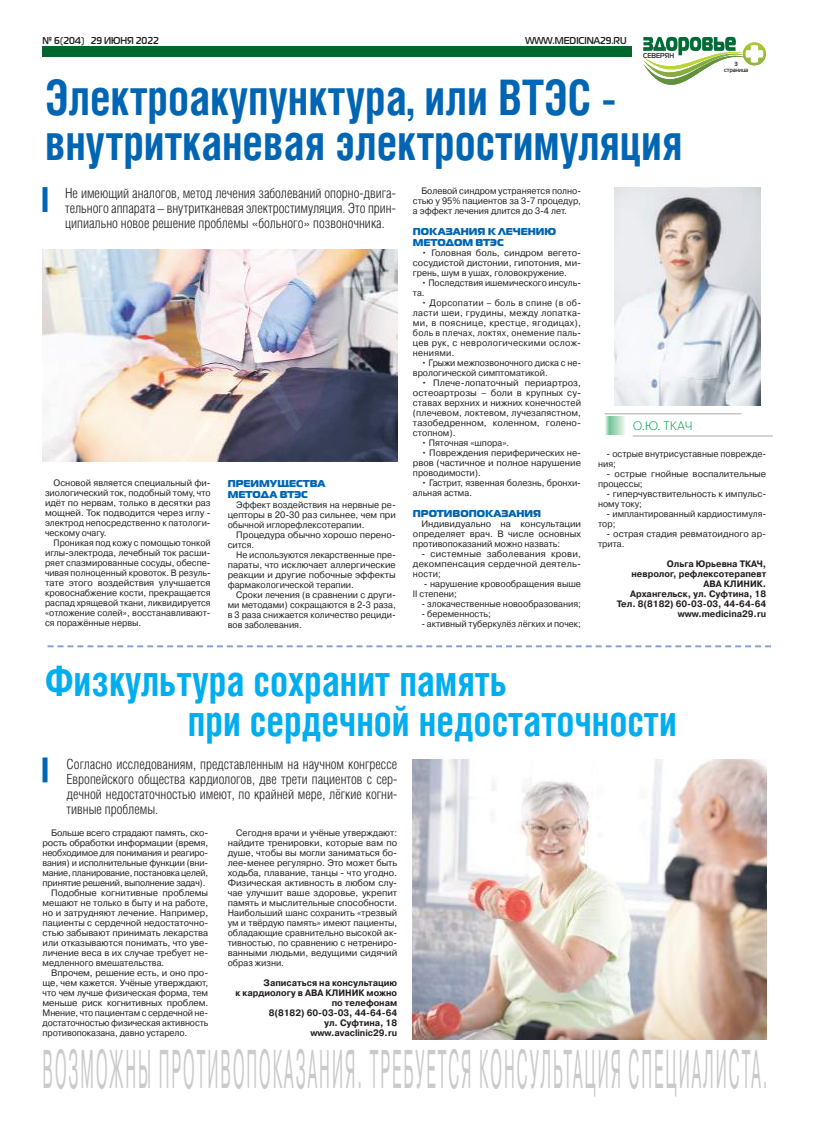
<style>
.page{position:relative;width:823px;height:1134px;background:#fff}
.page>*{position:absolute;margin:0;border:0;box-sizing:border-box;transform-origin:0 0}
.t1{font:54.4px "Pragmatica C";letter-spacing:.13em;color:#cbcacb;scale:.28 1}
.t2{font:700 49px/45px "Helios Cond";color:#0065b3;scale:.9 1}
.t3{font:700 42px/40px "Helios Cond";color:#00aeef;scale:.9 1}
.t4{font:14px/15px "Helios Cond Light C";color:#241f1f;text-align:justify}
.t5{font:300 13px "Kievit Cyr";color:#00a650}
.t6{font:10px/11px "Magistral Black C";color:#0065b3}
.t7{font:700 10px "Magistral C";color:#241f1f;scale:.9 1}
.t8{font:9.3px/10px "Pragmatica C";color:#241f1f}
.t9{font:9.3px/10px "Pragmatica C";color:#241f1f;text-align:justify;scale:.95 1}
.t10{font:9.3px/10px "Pragmatica C";color:#241f1f;text-align:justify;scale:.96 1}
.t11{font:9.3px/10px "Pragmatica C";color:#241f1f;text-align:justify;scale:.93 1}
.t12{font:700 9.3px/10px "Pragmatica C";color:#241f1f;text-align:right;scale:.95 1}
.t13{font:9.3px/10px "Pragmatica C";color:#241f1f;scale:.94 1}
.t14{font:9.3px "Pragmatica C";letter-spacing:-.02em;color:#241f1f;scale:.95 1}
.t15{font:9.3px "Pragmatica C";letter-spacing:-.02em;color:#241f1f}
.t16{font:9.3px "Pragmatica C";letter-spacing:-.02em;color:#241f1f;scale:.94 1}
.t17{font:700 7px "Magistral C";color:#241f1f;scale:.9 1}
.t18{font:700 6px/6px "Magistral C";color:#241f1f;text-align:center;scale:.9 1}
</style>
<div class="page">
<div style="left:43px;top:47px;width:588px;height:10px;background:#00662d"></div>
<svg style="left:605px;top:416px;width:20px;height:19px"></svg>
<hr style="left:604px;top:413px;width:137px;height:1px;background:#aaaaac">
<hr style="left:632px;top:435px;width:140px;height:1px;background:#aaaaac">
<img style="left:614px;top:187px;width:146px;height:218px">
<div style="left:42px;top:187px;width:5px;height:25px;background:#0065b3"></div>
<div style="left:42px;top:757px;width:5px;height:25px;background:#0065b3"></div>
<svg style="left:643px;top:36px;width:122px;height:49px"></svg>
<svg style="left:47px;top:645px;width:723px;height:2px"></svg>
<img style="left:43px;top:249px;width:354px;height:213px">
<img style="left:412px;top:760px;width:353px;height:279px">
<p class="t7" style="left:43px;top:35px;width:130px">№ 6(204) 29 ИЮНЯ 2022</p>
<p class="t7" style="left:525px;top:35px;width:114px">WWW.MEDICINA29.RU</p>
<p class="t17" style="left:642px;top:51px;width:6px">СЕВЕРЯН</p>
<p class="t18" style="left:723px;top:61px;width:28px">3<br>СТРАНИЦА</p>
<h2 class="t2" style="left:45px;top:73px;width:709px">Электроакупунктура, или ВТЭС - внутритканевая электростимуляция</h2>
<h3 class="t4" style="left:65px;top:186px;width:332px">Не имеющий аналогов, метод лечения заболеваний опорно-двига&shy;тельного аппарата – внутритканевая электростимуляция. Это прин&shy;ципиально новое решение проблемы «больного» позвоночника.</h3>
<p class="t9" style="left:412px;top:186px;width:178px;text-indent:9px">Болевой синдром устраняется полно&shy;стью у 95% пациентов за 3-7 процедур, а эффект лечения длится до 3-4 лет.</p>
<p class="t6" style="left:412px;top:226px;width:145px">Показания к лечению методом ВТЭС</p>
<p class="t8" style="left:412px;top:248px;width:169px;text-align:justify;text-indent:9px">• Головная боль, синдром вегето&shy;сосудистой дистонии, гипотония, ми&shy;грень, шум в ушах, головокружение.</p>
<p class="t13" style="left:412px;top:278px;width:180px;text-indent:9px">• Последствия ишемического инсуль&shy;та.</p>
<p class="t9" style="left:412px;top:298px;width:178px;text-indent:9px">• Дорсопатии – боль в спине (в об&shy;ласти шеи, грудины, между лопатка&shy;ми, в пояснице, крестце, ягодицах), боль в плечах, локтях, онемение паль&shy;цев рук, с неврологическими ослож&shy;нениями.</p>
<p class="t13" style="left:412px;top:358px;width:180px;text-indent:9px">• Грыжи межпозвоночного диска с не&shy;врологической симптоматикой.</p>
<p class="t8" style="left:412px;top:378px;width:169px;text-align:justify;text-indent:9px">• Плече-лопаточный периартроз, остеоартрозы – боли в крупных су&shy;ставах верхних и нижних конечностей (плечевом, локтевом, лучезапястном, тазобедренном, коленном, голено&shy;стопном).</p>
<p class="t9" style="left:421px;top:438px;width:94px">• Пяточная «шпора».</p>
<p class="t8" style="left:412px;top:448px;width:169px;text-align:justify;text-indent:9px">• Повреждения периферических не&shy;рвов (частичное и полное нарушение проводимости).</p>
<p class="t9" style="left:412px;top:478px;width:178px;text-indent:9px">• Гастрит, язвенная болезнь, бронхи&shy;альная астма.</p>
<p class="t6" style="left:412px;top:508px;width:130px">Противопоказания</p>
<p class="t8" style="left:412px;top:519px;width:169px;text-align:justify;text-indent:9px">И ндивидуально на консультации определяет врач. В числе основных противопоказаний можно назвать:</p>
<p class="t8" style="left:412px;top:549px;width:169px;text-align:justify;text-indent:9px">- системные заболевания крови, декомпенсация сердечной деятель&shy;ности;</p>
<p class="t8" style="left:412px;top:579px;width:169px;text-indent:11px">- нарушение кровообращения выше<br>II степени;</p>
<p class="t9" style="left:421px;top:599px;width:169px">- злокачественные новообразования;</p>
<p class="t9" style="left:421px;top:609px;width:75px">- беременность;</p>
<p class="t9" style="left:421px;top:619px;width:169px">- активный туберкулёз лёгких и почек;</p>
<h3 class="t5" style="left:632px;top:417px;width:61px">О.Ю. ТКАЧ</h3>
<p class="t9" style="left:597px;top:448px;width:178px;text-indent:9px">- острые внутрисуставные поврежде&shy;ния;</p>
<p class="t8" style="left:597px;top:468px;width:169px;text-indent:9px">- острые гнойные воспалительные процессы;</p>
<p class="t8" style="left:597px;top:488px;width:169px;text-indent:9px">- гиперчувствительность к импульс&shy;ному току;</p>
<p class="t9" style="left:597px;top:508px;width:178px;text-indent:9px">- имплантированный кардиостимуля&shy;тор;</p>
<p class="t8" style="left:597px;top:528px;width:169px;text-indent:9px">- острая стадия ревматоидного ар&shy;трита.</p>
<p class="t12" style="left:616px;top:558px;width:159px">Ольга Юрьевна ТКАЧ,<br>невролог, рефлексотерапевт<br>АВА КЛИНИК.<br>Архангельск, ул. Суфтина, 18<br>Тел. 8(8182) 60-03-03, 44-64-64 www.medicina29.ru</p>
<p class="t10" style="left:45px;top:478px;width:174px;text-indent:9px">Основой является специальный фи&shy;зиологический ток, подобный тому, что идёт по нервам, только в десятки раз мощней. Ток подводится через иглу - электрод непосредственно к патологи&shy;ческому очагу.</p>
<p class="t11" style="left:45px;top:538px;width:179px;text-indent:9px">П роникая под кожу с помощью тонкой иглы-электрода, лечебный ток расши&shy;ряет спазмированные сосуды, обеспе&shy;чивая полноценный кровоток. В резуль&shy;тате этого воздействия улучшается кровоснабжение кости, прекращается распад хрящевой ткани, ликвидируется «отложение солей», восстанавливают&shy;ся поражённые нервы.</p>
<p class="t6" style="left:227px;top:478px;width:99px">Преимущества метода ВТЭС</p>
<p class="t10" style="left:227px;top:500px;width:176px;text-indent:9px">Эффект воздействия на нервные ре&shy;цепторы в 20-30 раз сильнее, чем при обычной иглорефлексотерапии.</p>
<p class="t8" style="left:227px;top:530px;width:169px;text-indent:9px">П роцедура обычно хорошо перено&shy;сится.</p>
<p class="t9" style="left:227px;top:550px;width:178px;text-indent:9px">Не используются лекарственные пре&shy;параты, что исключает аллергические реакции и другие побочные эффекты фармакологической терапии.</p>
<p class="t9" style="left:227px;top:590px;width:178px;text-indent:9px">Сроки лечения (в сравнении с други&shy;ми методами) сокращаются в 2-3 раза, в 3 раза снижается количество рециди&shy;вов заболевания.</p>
<h3 class="t3" style="left:188px;top:660px;width:544px;text-indent:-143px">Физкультура сохранит память<br>при сердечной недостаточности</h3>
<h3 class="t4" style="left:67px;top:756px;width:332px">Согласно исследованиям, представленным на научном конгрессе Европейского общества кардиологов, две трети пациентов с сер&shy;дечной недостаточностью имеют, по крайней мере, лёгкие когни&shy;тивные проблемы.</h3>
<p class="t10" style="left:227px;top:828px;width:178px;text-indent:9px">Сегодня врачи и учёные утверждают: найдите тренировки, которые вам по душе, чтобы вы могли заниматься бо&shy;лее-менее регулярно. Это может быть ходьба, плавание, танцы - что угодно.<br>Физическая активность в любом слу&shy;чае улучшит ваше здоровье, укрепит память и мыслительные способности.<br>Наибольший шанс сохранить «трезвый ум и твёрдую память» имеют пациенты, обладающие сравнительно высокой ак&shy;тивностью, по сравнению с нетрениро&shy;ванными людьми, ведущими сидячий образ жизни.</p>
<p class="t12" style="left:235px;top:978px;width:171px">Записаться на консультацию<br>к кардиологу в АВА КЛИНИК можно по телефонам<br>8(8182) 60-03-03, 44-64-64<br>ул. Суфтина, 18 www.avaclinic29.ru</p>
<p class="t15" style="left:51px;top:827px;width:159px">Больше всего страдают память, ско-</p>
<p class="t15" style="left:43px;top:837px;width:167px">рость обработки информации (время,</p>
<p class="t14" style="left:43px;top:847px;width:176px">необходимое для понимания и реагиро-</p>
<p class="t14" style="left:43px;top:857px;width:176px">вания) и исполнительные функции (вни-</p>
<p class="t16" style="left:43px;top:867px;width:178px">мание, планирование, постановка целей,</p>
<p class="t14" style="left:43px;top:877px;width:173px">принятие решений, выполнение задач).</p>
<p class="t8" style="left:51px;top:888px;width:158px">Подобные когнитивные проблемы</p>
<p class="t8" style="left:43px;top:898px;width:167px">мешают не только в быту и на работе,</p>
<p class="t8" style="left:43px;top:908px;width:167px">но и затрудняют лечение. Например,</p>
<p class="t8" style="left:43px;top:918px;width:167px">пациенты с сердечной недостаточно-</p>
<p class="t8" style="left:43px;top:928px;width:167px">стью забывают принимать лекарства</p>
<p class="t8" style="left:43px;top:938px;width:167px">или отказываются понимать, что уве-</p>
<p class="t8" style="left:43px;top:948px;width:167px">личение веса в их случае требует не-</p>
<p class="t9" style="left:43px;top:958px;width:130px">медленного вмешательства.</p>
<p class="t8" style="left:51px;top:968px;width:158px">Впрочем, решение есть, и оно про-</p>
<p class="t8" style="left:43px;top:978px;width:167px">ще, чем кажется. Учёные утверждают,</p>
<p class="t8" style="left:43px;top:988px;width:167px">что чем лучше физическая форма, тем</p>
<p class="t8" style="left:43px;top:998px;width:167px">меньше риск когнитивных проблем.</p>
<p class="t9" style="left:43px;top:1008px;width:176px">Мнение, что пациентам с сердечной не-</p>
<p class="t13" style="left:43px;top:1018px;width:178px">достаточностью физическая активность</p>
<p class="t9" style="left:43px;top:1028px;width:154px">противопоказана, давно устарело.</p>
<h1 class="t1" style="left:43px;top:1038px;width:2588px">Возможн ы противопоказан ия. Требуется консультация специал иста.</h1>
</div>
